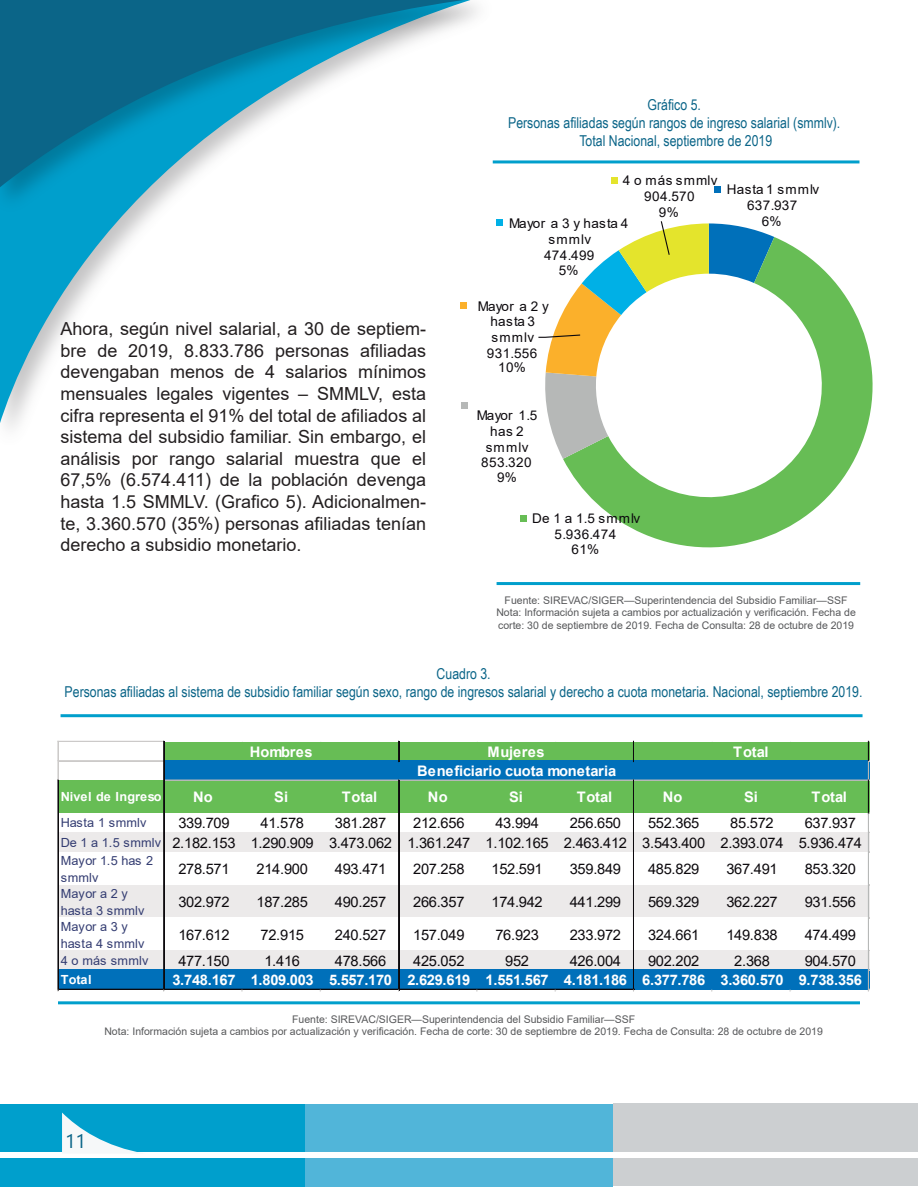
<style>
.page{position:relative;width:918px;height:1188px;background:#fff}
.page>*{position:absolute;margin:0;border:0;box-sizing:border-box;transform-origin:0 0}
.t1{font:19.5px "Gadugi";color:#0b6588}
.t2{font:18px/21.6px "Arial";color:#231f20;text-align:justify}
.t3{font:15px/18px "Arial Narrow";color:#0b6588;text-align:center}
.t4{font:14.55px/19.4px "Arial";letter-spacing:-.02em;color:#0c090d}
.t5{font:700 14.55px "Arial";letter-spacing:-.01em;color:#fff}
.t6{font:700 14.55px "Arial";letter-spacing:.02em;color:#fff}
.t7{font:13.35px/15.6px "Arial";letter-spacing:.025em;color:#0c090d;text-align:center}
.t8{font:12.6px/16.5px "Arial";letter-spacing:.015em;color:#343d72}
.t9{font:700 12.6px "Arial";letter-spacing:.005em;color:#fff}
.t10{font:10.5px/12.6px "Arial";color:#57585a;text-align:center}
.s1{font-size:12.6px;color:#343d72}
</style>
<div class="page">
<div style="left:0;top:1104px;width:308px;height:82px;background:#009fcc"></div>
<div style="left:305px;top:1104px;width:307px;height:82px;background:#51b5d9"></div>
<svg style="left:0;top:223px;width:145px;height:203px"></svg>
<img style="left:0;top:6px;width:477px;height:217px">
<svg style="left:0;top:0;width:475px;height:189px"></svg>
<div style="left:613px;top:1104px;width:305px;height:82px;background:#cccfd1"></div>
<div style="left:0;top:1153px;width:918px;height:5px;background:#fff"></div>
<div style="left:444px;top:145px;width:462px;height:428px;background:#fff"></div>
<svg style="left:563px;top:237px;width:310px;height:311px;fill:#67bd55"></svg>
<svg style="left:538px;top:221px;width:236px;height:238px"></svg>
<div style="left:714px;top:186px;width:6px;height:7px;background:#0070ba"></div>
<div style="left:520px;top:515px;width:7px;height:7px;background:#67bd55"></div>
<div style="left:461px;top:403px;width:7px;height:6px;background:#b6b8b7"></div>
<div style="left:460px;top:302px;width:7px;height:7px;background:#fbb02b"></div>
<div style="left:496px;top:220px;width:7px;height:6px;background:#00b0e6"></div>
<div style="left:611px;top:177px;width:7px;height:7px;background:#e4e42c"></div>
<div style="left:164px;top:742px;width:705px;height:20px;background:#67bd55"></div>
<div style="left:164px;top:761px;width:705px;height:20px;background:#0070ba"></div>
<div style="left:59px;top:780px;width:810px;height:34px;background:#67bd55"></div>
<div style="left:59px;top:813px;width:810px;height:20px;background:#fff"></div>
<div style="left:59px;top:832px;width:810px;height:21px;background:#eceaea"></div>
<div style="left:59px;top:852px;width:810px;height:34px;background:#fff"></div>
<div style="left:59px;top:885px;width:810px;height:33px;background:#eceaea"></div>
<div style="left:59px;top:950px;width:810px;height:21px;background:#eceaea"></div>
<div style="left:59px;top:970px;width:810px;height:20px;background:#0070ba"></div>
<hr style="left:58px;top:741px;width:106px;height:1px;background:#cccac9">
<hr style="left:58px;top:760px;width:106px;height:1px;background:#cccac9">
<hr style="left:58px;top:761px;width:106px;height:1px;background:#cccac9">
<hr style="left:58px;top:741px;width:1px;height:39px;background:#cccac9">
<hr style="left:165px;top:780px;width:234px;height:1px;background:#b6b8b7">
<svg style="left:398px;top:741px;width:2px;height:21px"></svg>
<hr style="left:400px;top:780px;width:233px;height:1px;background:#b6b8b7">
<svg style="left:633px;top:741px;width:1px;height:21px"></svg>
<hr style="left:634px;top:780px;width:234px;height:1px;background:#b6b8b7">
<hr style="left:868px;top:780px;width:1px;height:34px;background:#0c090d">
<hr style="left:58px;top:780px;width:1px;height:210px;background:#0c090d">
<hr style="left:163px;top:741px;width:1px;height:249px;background:#0c090d">
<hr style="left:164px;top:741px;width:1px;height:249px;background:#0c090d">
<hr style="left:398px;top:780px;width:1px;height:210px;background:#0c090d">
<hr style="left:399px;top:780px;width:1px;height:210px;background:#0c090d">
<hr style="left:59px;top:989px;width:575px;height:1px;background:#0c090d">
<hr style="left:633px;top:780px;width:1px;height:210px;background:#0c090d">
<hr style="left:868px;top:814px;width:1px;height:176px;background:#b6b8b7">
<svg style="left:868px;top:741px;width:2px;height:40px"></svg>
<svg style="left:62px;top:1113px;width:84px;height:40px"></svg>
<hr style="left:61px;top:714px;width:802px;height:3px;background:#009fcc">
<hr style="left:493px;top:160px;width:366px;height:3px;background:#009fcc">
<hr style="left:497px;top:582px;width:363px;height:3px;background:#009fcc">
<hr style="left:58px;top:1001px;width:802px;height:3px;background:#009fcc">
<p class="t3" style="left:508px;top:95px;width:334px">Gráfico 5.<br>Personas afiliadas según rangos de ingreso salarial (smmlv).<br>Total Nacional, septiembre de 2019</p>
<p class="t2" style="left:61px;top:318px;width:367px">Ahora, según nivel salarial, a 30 de septiem&shy;bre de 2019, 8.833.786 personas afiliadas devengaban menos de 4 salarios mínimos mensuales legales vigentes – SMMLV, esta cifra representa el 91% del total de afiliados al sistema del subsidio familiar. Sin embargo, el análisis por rango salarial muestra que el 67,5% (6.574.411) de la población devenga hasta 1.5 SMMLV. (Grafico 5). Adicionalmen&shy;te, 3.360.570 (35%) personas afiliadas tenían derecho a subsidio monetario.</p>
<p class="t7" style="left:623px;top:173px;width:96px">4 o más smmlv<br>904.570<br>9%</p>
<p class="t7" style="left:509px;top:216px;width:121px">Mayor a 3 y hasta 4 smmlv<br>474.499<br>5%</p>
<p class="t7" style="left:478px;top:298px;width:73px">Mayor a 2 y hasta 3 smmlv<br>931.556<br>10%</p>
<p class="t7" style="left:727px;top:182px;width:94px">Hasta 1 smmlv<br>637.937<br>6%</p>
<p class="t7" style="left:477px;top:408px;width:62px">Mayor 1.5 has 2 smmlv<br>853.320<br>9%</p>
<p class="t7" style="left:532px;top:511px;width:110px">De 1 a 1.5 smmlv<br>5.936.474<br>61%</p>
<p class="t10" style="left:496px;top:594px;width:361px">Fuente: SIREVAC/SIGER—Superintendencia del Subsidio Familiar—SSF<br>Nota: Información sujeta a cambios por actualización y verificación. Fecha de corte: 30 de septiembre de 2019. Fecha de Consulta: 28 de octubre de 2019</p>
<p class="t3" style="left:65px;top:665px;width:799px">Cuadro 3.<br>Personas afiliadas al sistema de subsidio familiar según sexo, rango de ingresos salarial y derecho a cuota monetaria. Nacional, septiembre 2019.</p>
<p class="t5" style="left:250px;top:741px;width:64px">Hombres</p>
<p class="t6" style="left:488px;top:741px;width:59px">Mujeres</p>
<p class="t5" style="left:733px;top:741px;width:37px">Total</p>
<p class="t5" style="left:417px;top:761px;width:201px">Beneficiario cuota monetaria</p>
<p class="t9" style="left:61px;top:788px;width:102px">Nivel de Ingreso</p>
<p class="t5" style="left:193px;top:787px;width:21px">No</p>
<p class="t5" style="left:274px;top:787px;width:15px">Si</p>
<p class="t5" style="left:342px;top:787px;width:37px">Total</p>
<p class="t5" style="left:428px;top:787px;width:21px">No</p>
<p class="t5" style="left:509px;top:787px;width:15px">Si</p>
<p class="t5" style="left:577px;top:787px;width:37px">Total</p>
<p class="t5" style="left:663px;top:787px;width:21px">No</p>
<p class="t5" style="left:744px;top:787px;width:15px">Si</p>
<p class="t5" style="left:812px;top:787px;width:37px">Total</p>
<p class="t8" style="left:61px;top:815px;width:87px">Hasta 1 smmlv</p>
<p class="t4" style="left:178px;top:814px;width:53px">339.709</p>
<p class="t4" style="left:261px;top:814px;width:45px">41.578</p>
<p class="t4" style="left:335px;top:814px;width:53px">381.287</p>
<p class="t4" style="left:413px;top:814px;width:53px">212.656</p>
<p class="t4" style="left:495px;top:814px;width:45px">43.994</p>
<p class="t4" style="left:570px;top:814px;width:53px">256.650</p>
<p class="t4" style="left:648px;top:814px;width:53px">552.365</p>
<p class="t4" style="left:730px;top:814px;width:45px">85.572</p>
<p class="t4" style="left:61px;top:814px;width:802px;text-indent:744px">637.937<br><span class="s1">De 1 a 1.5 smmlv</span> 2.182.153 1.290.909 3.473.062 1.361.247 1.102.165 2.463.412 3.543.400 2.393.074 5.936.474</p>
<p class="t8" style="left:61px;top:852px;width:94px">Mayor 1.5 has 2 smmlv</p>
<p class="t4" style="left:178px;top:859px;width:53px">278.571</p>
<p class="t4" style="left:257px;top:859px;width:53px">214.900</p>
<p class="t4" style="left:335px;top:859px;width:53px">493.471</p>
<p class="t4" style="left:413px;top:859px;width:53px">207.258</p>
<p class="t4" style="left:492px;top:859px;width:53px">152.591</p>
<p class="t4" style="left:570px;top:859px;width:53px">359.849</p>
<p class="t4" style="left:648px;top:859px;width:53px">485.829</p>
<p class="t4" style="left:726px;top:859px;width:53px">367.491</p>
<p class="t4" style="left:805px;top:859px;width:53px">853.320</p>
<p class="t8" style="left:61px;top:885px;width:85px">Mayor a 2 y hasta 3 smmlv</p>
<p class="t4" style="left:178px;top:892px;width:53px">302.972</p>
<p class="t4" style="left:257px;top:892px;width:53px">187.285</p>
<p class="t4" style="left:335px;top:892px;width:53px">490.257</p>
<p class="t4" style="left:413px;top:892px;width:53px">266.357</p>
<p class="t4" style="left:492px;top:892px;width:53px">174.942</p>
<p class="t4" style="left:570px;top:892px;width:53px">441.299</p>
<p class="t4" style="left:648px;top:892px;width:53px">569.329</p>
<p class="t4" style="left:726px;top:892px;width:53px">362.227</p>
<p class="t4" style="left:805px;top:892px;width:53px">931.556</p>
<p class="t8" style="left:61px;top:918px;width:85px">Mayor a 3 y hasta 4 smmlv</p>
<p class="t4" style="left:178px;top:925px;width:53px">167.612</p>
<p class="t4" style="left:261px;top:925px;width:45px">72.915</p>
<p class="t4" style="left:335px;top:925px;width:53px">240.527</p>
<p class="t4" style="left:413px;top:925px;width:53px">157.049</p>
<p class="t4" style="left:495px;top:925px;width:45px">76.923</p>
<p class="t4" style="left:570px;top:925px;width:53px">233.972</p>
<p class="t4" style="left:648px;top:925px;width:53px">324.661</p>
<p class="t4" style="left:726px;top:925px;width:53px">149.838</p>
<p class="t4" style="left:805px;top:925px;width:53px">474.499</p>
<p class="t8" style="left:61px;top:952px;width:89px">4 o más smmlv</p>
<p class="t4" style="left:178px;top:951px;width:53px">477.150</p>
<p class="t4" style="left:264px;top:951px;width:37px">1.416</p>
<p class="t4" style="left:335px;top:951px;width:53px">478.566</p>
<p class="t4" style="left:413px;top:951px;width:53px">425.052</p>
<p class="t4" style="left:505px;top:951px;width:25px">952</p>
<p class="t4" style="left:570px;top:951px;width:53px">426.004</p>
<p class="t4" style="left:648px;top:951px;width:53px">902.202</p>
<p class="t4" style="left:734px;top:951px;width:37px">2.368</p>
<p class="t4" style="left:805px;top:951px;width:53px">904.570</p>
<p class="t9" style="left:61px;top:971px;width:32px">Total</p>
<p class="t5" style="left:172px;top:970px;width:691px">3.748.167 1.809.003 5.557.170 2.629.619 1.551.567 4.181.186 6.377.786 3.360.570 9.738.356</p>
<p class="t10" style="left:104px;top:1012px;width:720px">Fuente: SIREVAC/SIGER—Superintendencia del Subsidio Familiar—SSF<br>Nota: Información sujeta a cambios por actualización y verificación. Fecha de corte: 30 de septiembre de 2019. Fecha de Consulta: 28 de octubre de 2019</p>
<p class="t1" style="left:65px;top:1130px;width:23px">11</p>
</div>
